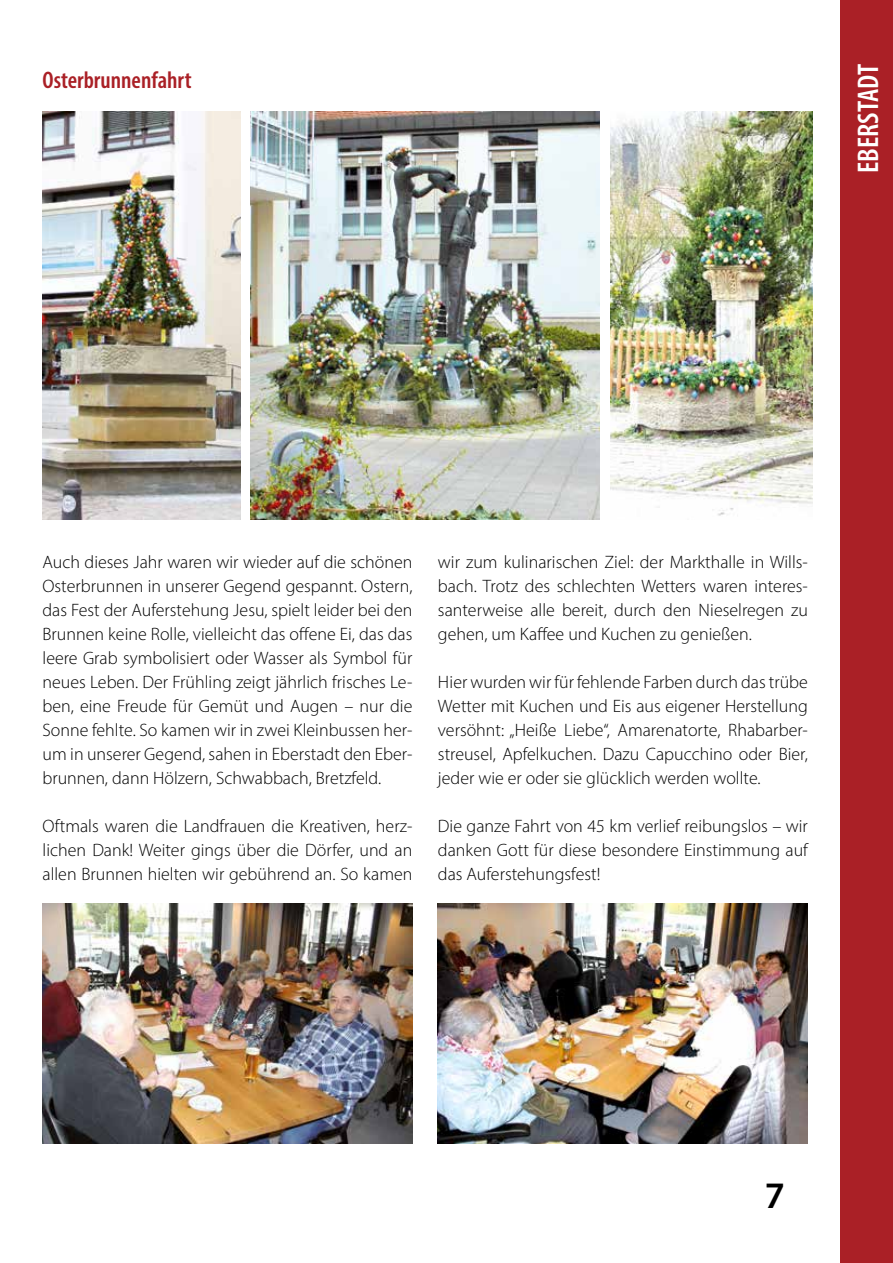
<style>
.page{position:relative;width:893px;height:1263px;background:#fff}
.page>*{position:absolute;margin:0;border:0;box-sizing:border-box;transform-origin:0 0}
.t1{font:37.5px "Myriad Variable Concept";color:#000}
.t2{font:30px "Myriad Variable Concept";color:#fff}
.t3{font:24px "Myriad Variable Concept";color:#aa2026}
.t4{font:18px/24px "Myriad Variable Concept";color:#000;text-align:justify}
</style>
<div class="page">
<div style="left:841px;top:0;width:52px;height:1263px;background:#aa2026"></div>
<img style="left:610px;top:112px;width:203px;height:404px">
<img style="left:43px;top:112px;width:197px;height:408px">
<img style="left:251px;top:112px;width:349px;height:408px">
<img style="left:43px;top:904px;width:369px;height:240px">
<img style="left:438px;top:904px;width:370px;height:240px">
<h3 class="t3" style="left:43px;top:66px;width:151px">Osterbrunnenfahrt</h3>
<h2 class="t2" style="left:850px;top:173px;width:111px;rotate:-90deg">EBERSTADT</h2>
<p class="t4" style="left:43px;top:550px;width:371px">Auch dieses Jahr waren wir wieder auf die schönen Osterbrunnen in unserer Gegend gespannt. Ostern, das Fest der Auferstehung Jesu, spielt leider bei den Brunnen keine Rolle, vielleicht das offene Ei, das das leere Grab symbolisiert oder Wasser als Symbol für neues Leben. Der Frühling zeigt jährlich frisches Le&shy;ben, eine Freude für Gemüt und Augen – nur die Sonne fehlte. So kamen wir in zwei Kleinbussen her&shy;um in unserer Gegend, sahen in Eberstadt den Eber&shy;brunnen, dann Hölzern, Schwabbach, Bretzfeld.</p>
<p class="t4" style="left:43px;top:814px;width:371px">Oftmals waren die Landfrauen die Kreativen, herz&shy;lichen Dank! Weiter gings über die Dörfer, und an allen Brunnen hielten wir gebührend an. So kamen</p>
<p class="t4" style="left:438px;top:550px;width:371px">wir zum kulinarischen Ziel: der Markthalle in Wills&shy;bach. Trotz des schlechten Wetters waren interes&shy;santerweise alle bereit, durch den Nieselregen zu gehen, um Kaffee und Kuchen zu genießen.</p>
<p class="t4" style="left:438px;top:670px;width:371px">Hier wurden wir für fehlende Farben durch das trübe Wetter mit Kuchen und Eis aus eigener Herstellung versöhnt: „Heiße Liebe“, Amarenatorte, Rhabarber&shy;streusel, Apfelkuchen. Dazu Capucchino oder Bier, jeder wie er oder sie glücklich werden wollte.</p>
<p class="t4" style="left:438px;top:814px;width:371px">Die ganze Fahrt von 45 km verlief reibungslos – wir danken Gott für diese besondere Einstimmung auf das Auferstehungsfest!</p>
<h1 class="t1" style="left:765px;top:1174px;width:22px">7</h1>
</div>
